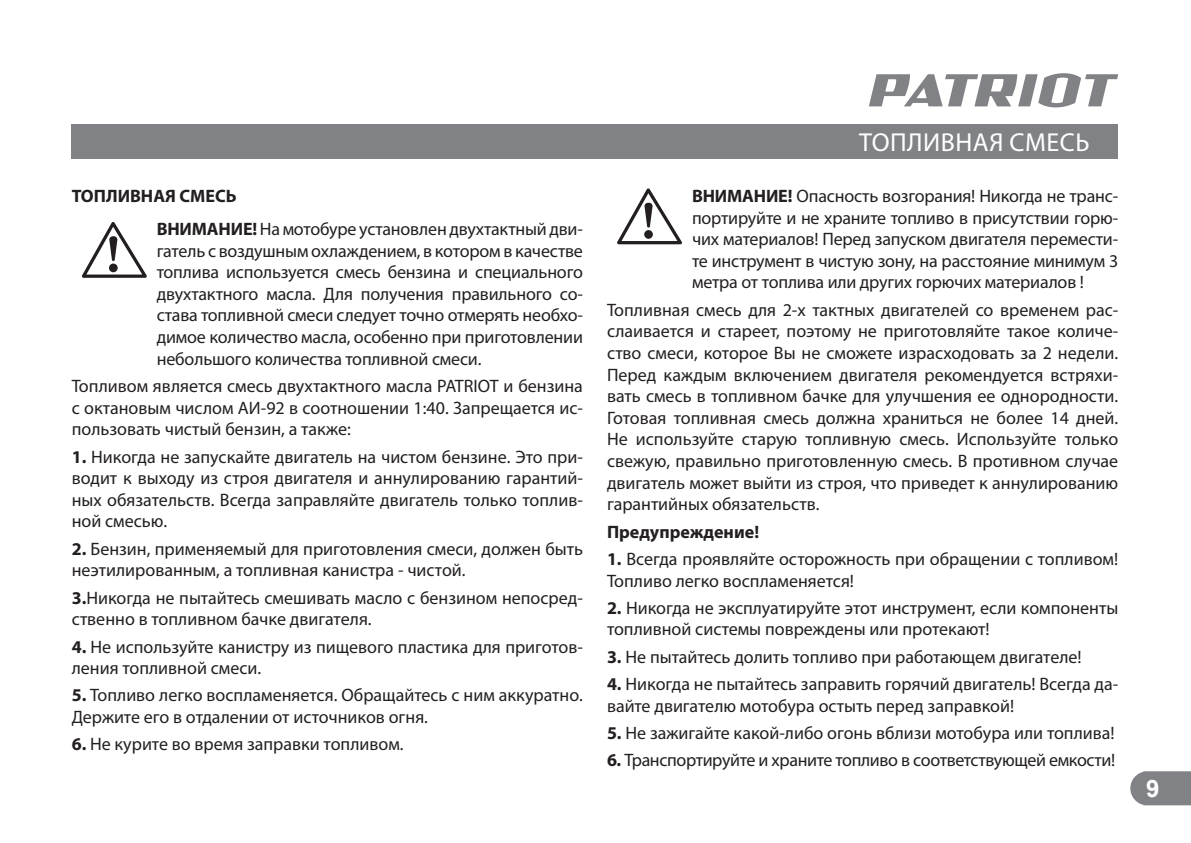
<style>
.page{position:relative;width:1191px;height:843px;background:#fff}
.page>*{position:absolute;margin:0;border:0;box-sizing:border-box;transform-origin:0 0}
.t1{font:26px "Myriad Pro";letter-spacing:.02em;color:#fff}
.t2{font:700 24px "Arial";color:#fff}
.t3{font:18px/21.6px "Myriad Pro";color:#231f20}
.t4{font:18px "Myriad Pro";letter-spacing:-.02em;color:#231f20}
.t5{font:700 18px "Myriad Pro";color:#231f20}
.s1{font-weight:700}
</style>
<div class="page">
<svg style="left:1130px;top:771px;width:61px;height:33px;background:#888a8d"></svg>
<svg style="left:869px;top:73px;width:249px;height:34px"></svg>
<div style="left:72px;top:124px;width:1046px;height:34px;background:#808285"></div>
<svg style="left:82px;top:222px;width:65px;height:56px"></svg>
<svg style="left:617px;top:188px;width:65px;height:56px"></svg>
<p class="t3" style="left:157px;top:180px;width:428px;line-height:33px;text-indent:-85px"><span class="s1">ТОПЛИВНАЯ СМЕСЬ<br>ВНИМАНИЕ!</span> На мотобуре установлен двухтактный дви-</p>
<p class="t3" style="left:157px;top:240px;width:428px;text-align:justify">гатель с воздушным охлаждением, в котором в качестве топлива используется смесь бензина и специального двухтактного масла. Для получения правильного со&shy;става топливной смеси следует точно отмерять необхо&shy;димое количество масла, особенно при приготовлении небольшого количества топливной смеси.</p>
<p class="t3" style="left:72px;top:375px;width:513px;text-align:justify">Топливом является смесь двухтактного масла PATRIOT и бензина с октановым числом АИ-92 в соотношении 1:40. Запрещается ис&shy;пользовать чистый бензин, а также:</p>
<p class="t3" style="left:72px;top:446px;width:513px;text-align:justify"><span class="s1">1.</span> Никогда не запускайте двигатель на чистом бензине. Это при&shy;водит к выходу из строя двигателя и аннулированию гарантий&shy;ных обязательств. Всегда заправляйте двигатель только топлив&shy;ной смесью.</p>
<p class="t3" style="left:72px;top:538px;width:513px"><span class="s1">2.</span> Бензин, применяемый для приготовления смеси, должен быть неэтилированным, а топливная канистра - чистой.</p>
<p class="t3" style="left:72px;top:587px;width:513px"><span class="s1">3.</span>Никогда не пытайтесь смешивать масло с бензином непосред&shy;ственно в топливном бачке двигателя.</p>
<p class="t3" style="left:72px;top:636px;width:513px"><span class="s1">4.</span> Не используйте канистру из пищевого пластика для приготов&shy;ления топливной смеси.</p>
<p class="t3" style="left:72px;top:685px;width:513px"><span class="s1">5.</span> Топливо легко воспламеняется. Обращайтесь с ним аккуратно.<br>Держите его в отдалении от источников огня.</p>
<p class="t3" style="left:72px;top:733px;width:333px"><span class="s1">6.</span> Не курите во время заправки топливом.</p>
<h1 class="t1" style="left:859px;top:130px;width:232px">ТОПЛИВНАЯ СМЕСЬ</h1>
<p class="t3" style="left:692px;top:186px;width:428px;text-align:justify"><span class="s1">ВНИМАНИЕ!</span> Опасность возгорания! Никогда не транс&shy;портируйте и не храните топливо в присутствии горю&shy;чих материалов! Перед запуском двигателя перемести&shy;те инструмент в чистую зону, на расстояние минимум 3 метра от топлива или других горючих материалов !</p>
<p class="t3" style="left:607px;top:299px;width:513px;text-align:justify">Топливная смесь для 2-х тактных двигателей со временем рас&shy;слаивается и стареет, поэтому не приготовляйте такое количе&shy;ство смеси, которое Вы не сможете израсходовать за 2 недели.<br>Перед каждым включением двигателя рекомендуется встряхи&shy;вать смесь в топливном бачке для улучшения ее однородности.<br>Готовая топливная смесь должна храниться не более 14 дней.<br>Не используйте старую топливную смесь. Используйте только свежую, правильно приготовленную смесь. В противном случае двигатель может выйти из строя, что приведет к аннулированию гарантийных обязательств.</p>
<p class="t5" style="left:607px;top:522px;width:154px">Предупреждение!</p>
<p class="t3" style="left:607px;top:548px;width:513px"><span class="s1">1.</span> Всегда проявляйте осторожность при обращении с топливом!<br>Топливо легко воспламеняется!</p>
<p class="t3" style="left:607px;top:597px;width:513px"><span class="s1">2.</span> Никогда не эксплуатируйте этот инструмент, если компоненты топливной системы повреждены или протекают!</p>
<p class="t3" style="left:607px;top:646px;width:476px"><span class="s1">3.</span> Не пытайтесь долить топливо при работающем двигателе!</p>
<p class="t3" style="left:607px;top:673px;width:513px"><span class="s1">4.</span> Никогда не пытайтесь заправить горячий двигатель! Всегда да&shy;вайте двигателю мотобура остыть перед заправкой!</p>
<p class="t3" style="left:607px;top:722px;width:509px"><span class="s1">5.</span> Не зажигайте какой-либо огонь вблизи мотобура или топлива!</p>
<p class="t4" style="left:607px;top:751px;width:510px"><span class="s1">6.</span> Транспортируйте и храните топливо в соответствующей емкости!</p>
<h2 class="t2" style="left:1146px;top:774px;width:15px">9</h2>
</div>
